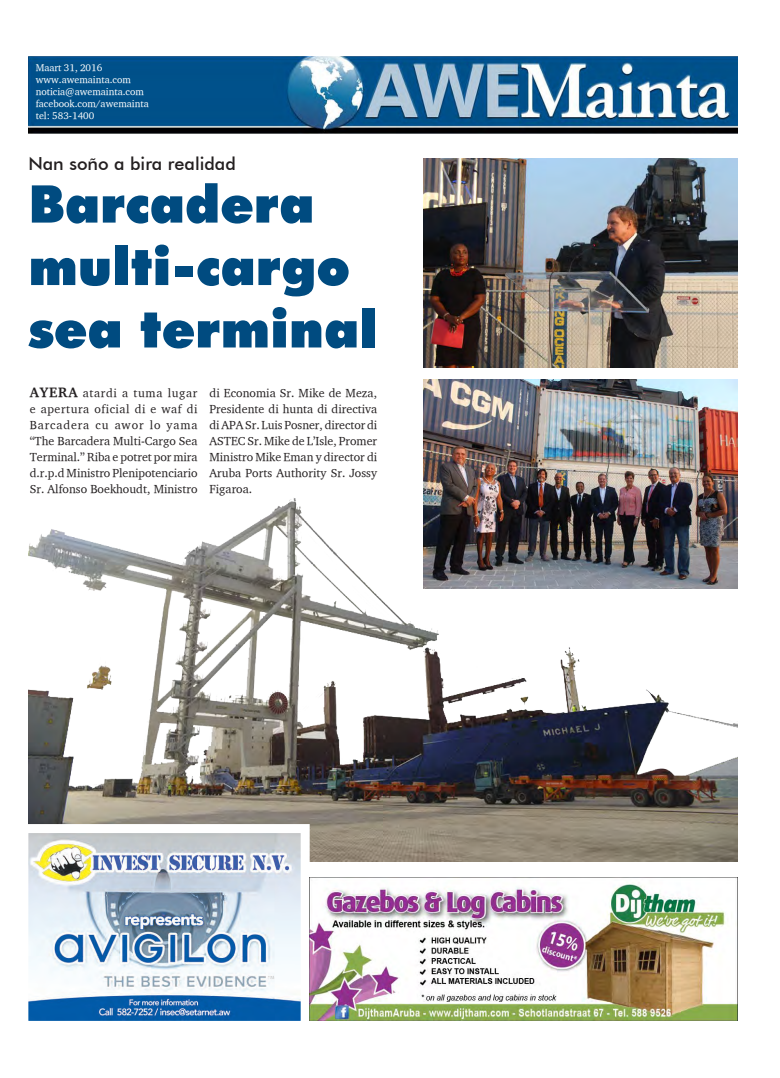
<style>
.page{position:relative;width:780px;height:1078px;background:#fff}
.page>*{position:absolute;margin:0;border:0;box-sizing:border-box;transform-origin:0 0}
.t1{font:900 52px/62.4px "Futura BT";color:#004b80}
.t2{font:500 18px "Futura BT";color:#231f20}
.Body_text{font:12px/16px "Charter ITCTT";color:#231f20;text-align:justify}
.t3{font:10px "Charter ITCTT";color:#fff}
.s1{font-family:"Charter Bd ITCTT Bold";font-size:14px}
</style>
<div class="page">
<img style="left:28px;top:498px;width:709px;height:362px">
<img style="left:28px;top:57px;width:709px;height:77px">
<svg style="left:28px;top:819px;width:286px;height:202px"></svg>
<img style="left:309px;top:877px;width:428px;height:143px">
<img style="left:423px;top:158px;width:314px;height:209px">
<img style="left:423px;top:379px;width:314px;height:209px">
<p class="t3" style="left:36px;top:61px;width:68px">Maart 31, 2016</p>
<p class="t3" style="left:36px;top:73px;width:97px">www.awemainta.com</p>
<p class="t3" style="left:36px;top:85px;width:110px">noticia@awemainta.com</p>
<p class="t3" style="left:36px;top:97px;width:114px">facebook.com/awemainta</p>
<p class="t3" style="left:36px;top:109px;width:60px">tel: 583-1400</p>
<p class="t2" style="left:28px;top:153px;width:209px">Nan soño a bira realidad</p>
<p class="t1" style="left:28px;top:172px;width:351px">Barcadera multi-cargo sea terminal</p>
<p class="Body_text" style="left:30px;top:384px;width:169px"><span class="s1">AYERA</span> atardi a tuma lugar e apertura oficial di e waf di Barcadera cu awor lo yama “The Barcadera Multi-Cargo Sea Terminal.” Riba e potret por mira d.r.p.d Ministro Plenipotenciario Sr. Alfonso Boekhoudt, Ministro</p>
<p class="Body_text" style="left:209px;top:384px;width:169px">di Economia Sr. Mike de Meza, Presidente di hunta di directiva di APA Sr. Luis Posner, director di ASTEC Sr. Mike de L’Isle, Promer Ministro Mike Eman y director di Aruba Ports Authority Sr. Jossy Figaroa.</p>
</div>
